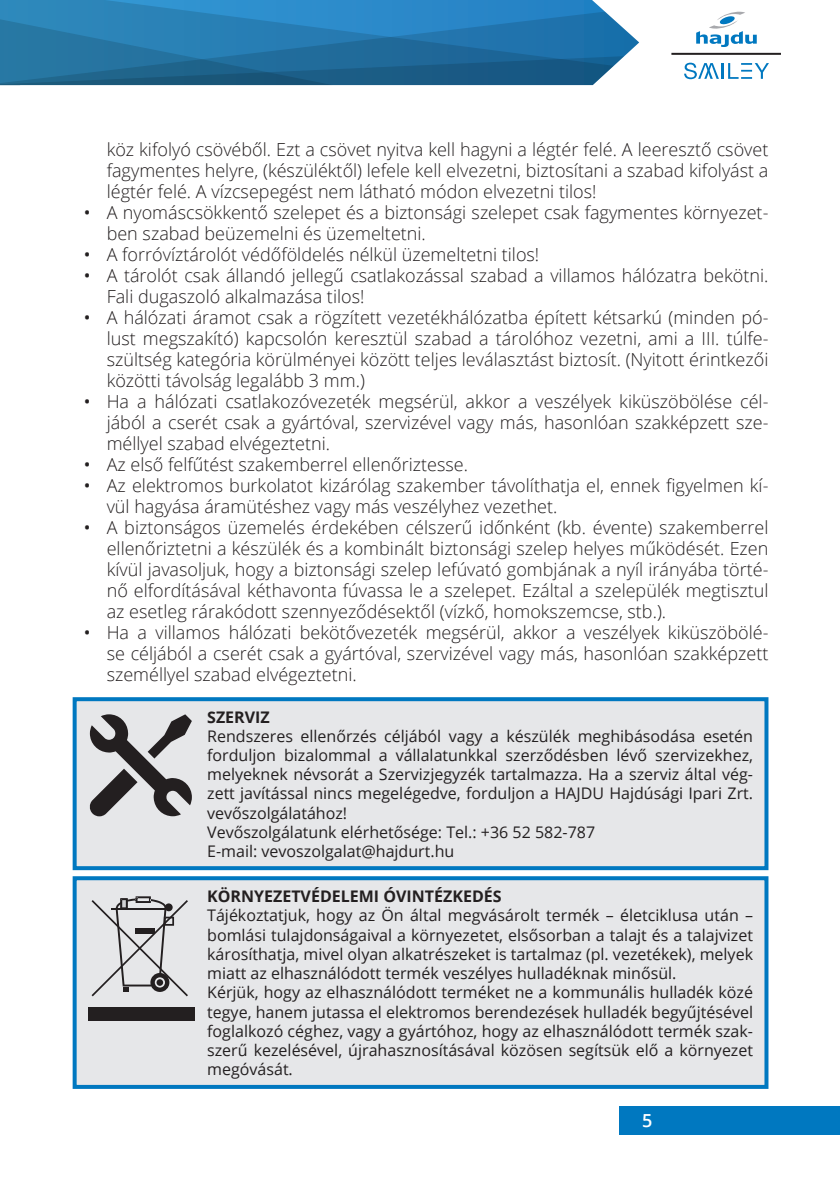
<style>
.page{position:relative;width:840px;height:1191px;background:#fff}
.page>*{position:absolute;margin:0;border:0;box-sizing:border-box;transform-origin:0 0}
.t1{font:300 18px/21px "Open Sans";color:#231f20;text-align:justify}
.t2{font:600 18px "Open Sans";color:#fff}
.t3{font:16px/19.2px "Open Sans";color:#231f20}
.t4{font:700 16px "Open Sans";color:#231f20}
.s1{font-weight:400}
</style>
<div class="page">
<div style="left:619px;top:1106px;width:220px;height:28px;background:#0078c0"></div>
<svg style="left:624px;top:29px;width:14px;height:28px"></svg>
<svg style="left:0;top:0;width:613px;height:85px;background:#2575a8"></svg>
<svg style="left:683px;top:12px;width:85px;height:67px"></svg>
<hr style="left:671px;top:53px;width:109px;height:2px;background:#231f20">
<div style="left:75px;top:878px;width:691px;height:209px;background:#e6e7e9"></div>
<div style="left:73px;top:876px;width:695px;height:213px;border:4px solid #0078c0"></div>
<div style="left:88px;top:1007px;width:106px;height:14px;background:#231f20"></div>
<svg style="left:91px;top:896px;width:97px;height:100px"></svg>
<div style="left:75px;top:699px;width:691px;height:169px;background:#e6e7e9"></div>
<div style="left:73px;top:697px;width:695px;height:173px;border:4px solid #0078c0"></div>
<svg style="left:89px;top:714px;width:103px;height:102px"></svg>
<p class="t1" style="left:107px;top:138px;width:663px">köz kifolyó csövéből. Ezt a csövet nyitva kell hagyni a légtér felé. A leeresztő csövet fagymentes helyre, (készüléktől) lefele kell elvezetni, biztosítani a szabad kifolyást a légtér felé. A vízcsepegést nem látható módon elvezetni tilos!</p>
<p class="t1" style="left:107px;top:201px;width:663px;text-indent:-23px"><span class="s1">•</span> A nyomáscsökkentő szelepet és a biztonsági szelepet csak fagymentes környezet&shy;ben szabad beüzemelni és üzemeltetni.</p>
<p class="t1" style="left:84px;top:243px;width:456px"><span class="s1">•</span> A forróvíztárolót védőföldelés nélkül üzemeltetni tilos!</p>
<p class="t1" style="left:107px;top:264px;width:663px;text-indent:-23px"><span class="s1">•</span> A tárolót csak állandó jellegű csatlakozással szabad a villamos hálózatra bekötni.<br>Fali dugaszoló alkalmazása tilos!</p>
<p class="t1" style="left:107px;top:306px;width:663px;text-indent:-23px"><span class="s1">•</span> A hálózati áramot csak a rögzített vezetékhálózatba épített kétsarkú (minden pó&shy;lust megszakító) kapcsolón keresztül szabad a tárolóhoz vezetni, ami a III. túlfe&shy;szültség kategória körülményei között teljes leválasztást biztosít. (Nyitott érintkezői közötti távolság legalább 3 mm.)</p>
<p class="t1" style="left:107px;top:390px;width:663px;text-indent:-23px"><span class="s1">•</span> Ha a hálózati csatlakozóvezeték megsérül, akkor a veszélyek kiküszöbölése cél&shy;jából a cserét csak a gyártóval, szervizével vagy más, hasonlóan szakképzett sze&shy;méllyel szabad elvégeztetni.</p>
<p class="t1" style="left:84px;top:453px;width:385px"><span class="s1">•</span> Az első felfűtést szakemberrel ellenőriztesse.</p>
<p class="t1" style="left:107px;top:474px;width:663px;text-indent:-23px"><span class="s1">•</span> Az elektromos burkolatot kizárólag szakember távolíthatja el, ennek figyelmen kí&shy;vül hagyása áramütéshez vagy más veszélyhez vezethet.</p>
<p class="t1" style="left:107px;top:516px;width:663px;text-indent:-23px"><span class="s1">•</span> A biztonságos üzemelés érdekében célszerű időnként (kb. évente) szakemberrel ellenőriztetni a készülék és a kombinált biztonsági szelep helyes működését. Ezen kívül javasoljuk, hogy a biztonsági szelep lefúvató gombjának a nyíl irányába törté&shy;nő elfordításával kéthavonta fúvassa le a szelepet. Ezáltal a szelepülék megtisztul az esetleg rárakódott szennyeződésektől (vízkő, homokszemcse, stb.).</p>
<p class="t1" style="left:107px;top:621px;width:663px;text-indent:-23px"><span class="s1">•</span> Ha a villamos hálózati bekötővezeték megsérül, akkor a veszélyek kiküszöbölé&shy;se céljából a cserét csak a gyártóval, szervizével vagy más, hasonlóan szakképzett személlyel szabad elvégeztetni.</p>
<p class="t4" style="left:207px;top:705px;width:64px">SZERVIZ</p>
<p class="t3" style="left:207px;top:726px;width:547px">Rendszeres ellenőrzés céljából vagy a készülék meghibásodása esetén forduljon bizalommal a vállalatunkkal szerződésben lévő szervizekhez, melyeknek névsorát a Szervizjegyzék tartalmazza. Ha a szerviz által vég&shy;zett javítással nincs megelégedve, forduljon a HAJDU Hajdúsági Ipari Zrt. vevőszolgálatához!<br>Vevőszolgálatunk elérhetősége: Tel.: +36 52 582-787<br>E-mail: vevoszolgalat@hajdurt.hu</p>
<p class="t4" style="left:207px;top:885px;width:296px">KÖRNYEZETVÉDELEMI ÓVINTÉZKEDÉS</p>
<p class="t3" style="left:207px;top:905px;width:547px">Tájékoztatjuk, hogy az Ön által megvásárolt termék – életciklusa után – bomlási tulajdonságaival a környezetet, elsősorban a talajt és a talajvizet károsíthatja, mivel olyan alkatrészeket is tartalmaz (pl. vezetékek), melyek miatt az elhasználódott termék veszélyes hulladéknak minősül.<br>Kérjük, hogy az elhasználódott terméket ne a kommunális hulladék közé tegye, hanem jutassa el elektromos berendezések hulladék begyűjtésével foglalkozó céghez, vagy a gyártóhoz, hogy az elhasználódott termék szak&shy;szerű kezelésével, újrahasznosításával közösen segítsük elő a környezet megóvását.</p>
<p class="t2" style="left:641px;top:1108px;width:12px">5</p>
</div>
